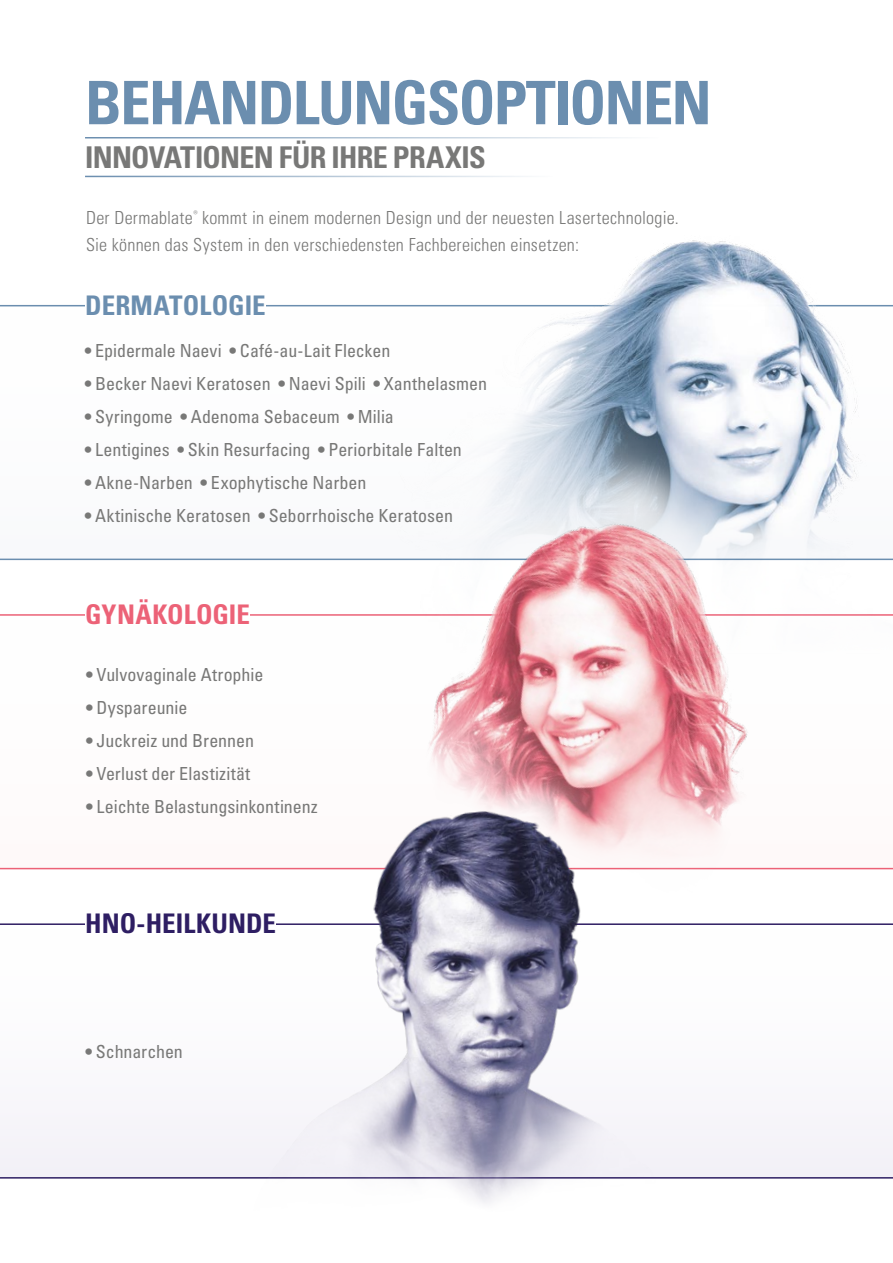
<style>
.page{position:relative;width:893px;height:1263px;background:#fff}
.page>*{position:absolute;margin:0;border:0;box-sizing:border-box;transform-origin:0 0}
.t1{font:700 condensed 60px "Univers LT Pro";letter-spacing:-.025em;color:#6b8eaf}
.t2{font:700 condensed 30px "Univers LT Pro";letter-spacing:-.025em;color:#787877}
.t3{font:700 condensed 27px "Univers LT Pro";color:#2e1e63}
.t4{font:700 condensed 27px "Univers LT Pro";color:#6b8eaf}
.t5{font:700 condensed 27px "Univers LT Pro";color:#ec6277}
.t6{font:condensed 18px "Univers LT Pro";color:#787877}
.t7{font:300 condensed 18px/27px "Univers LT Pro";letter-spacing:.015em;color:#787877}
</style>
<div class="page">
<svg style="left:0;top:923px;width:893px;height:255px"></svg>
<img style="left:333px;top:240px;width:560px;height:82px">
<hr style="left:85px;top:176px;width:468px;height:1px;background:#6b8eaf">
<hr style="left:85px;top:137px;width:574px;height:1px;background:#6b8eaf">
<div style="left:85px;top:912px;width:191px;height:22px;background:#fff"></div>
<img style="left:188px;top:322px;width:705px;height:697px">
<img style="left:118px;top:738px;width:667px;height:465px">
<h1 class="t1" style="left:85px;top:66px;width:628px">BEHANDLUNGSOPTIONEN</h1>
<h2 class="t2" style="left:85px;top:139px;width:402px">INNOVATIONEN FÜR IHRE PRAXIS</h2>
<p class="t7" style="left:86px;top:204px;width:594px">Der Dermablate<sup>®</sup> kommt in einem modernen Design und der neuesten Lasertechnologie.<br>Sie können das System in den verschiedensten Fachbereichen einsetzen:</p>
<h3 class="t4" style="left:85px;top:289px;width:182px">DERMATOLOGIE</h3>
<p class="t6" style="left:85px;top:339px;width:307px">• Epidermale Naevi • Café-au-Lait Flecken</p>
<p class="t6" style="left:85px;top:372px;width:404px">• Becker Naevi Keratosen • Naevi Spili • Xanthelasmen</p>
<p class="t6" style="left:85px;top:405px;width:310px">• Syringome • Adenoma Sebaceum • Milia</p>
<p class="t6" style="left:85px;top:438px;width:378px">• Lentigines • Skin Resurfacing • Periorbitale Falten</p>
<p class="t6" style="left:85px;top:471px;width:283px">• Akne-Narben • Exophytische Narben</p>
<p class="t6" style="left:85px;top:504px;width:370px">• Aktinische Keratosen • Seborrhoische Keratosen</p>
<h3 class="t5" style="left:85px;top:598px;width:166px">GYNÄKOLOGIE</h3>
<p class="t6" style="left:86px;top:664px;width:179px">• Vulvovaginale Atrophie</p>
<p class="t6" style="left:86px;top:697px;width:103px">• Dyspareunie</p>
<p class="t6" style="left:86px;top:730px;width:169px">• Juckreiz und Brennen</p>
<p class="t6" style="left:86px;top:763px;width:165px">• Verlust der Elastizität</p>
<p class="t6" style="left:86px;top:796px;width:233px">• Leichte Belastungsinkontinenz</p>
<h3 class="t3" style="left:85px;top:907px;width:192px">HNO-HEILKUNDE</h3>
<p class="t6" style="left:86px;top:1040px;width:99px">• Schnarchen</p>
</div>
